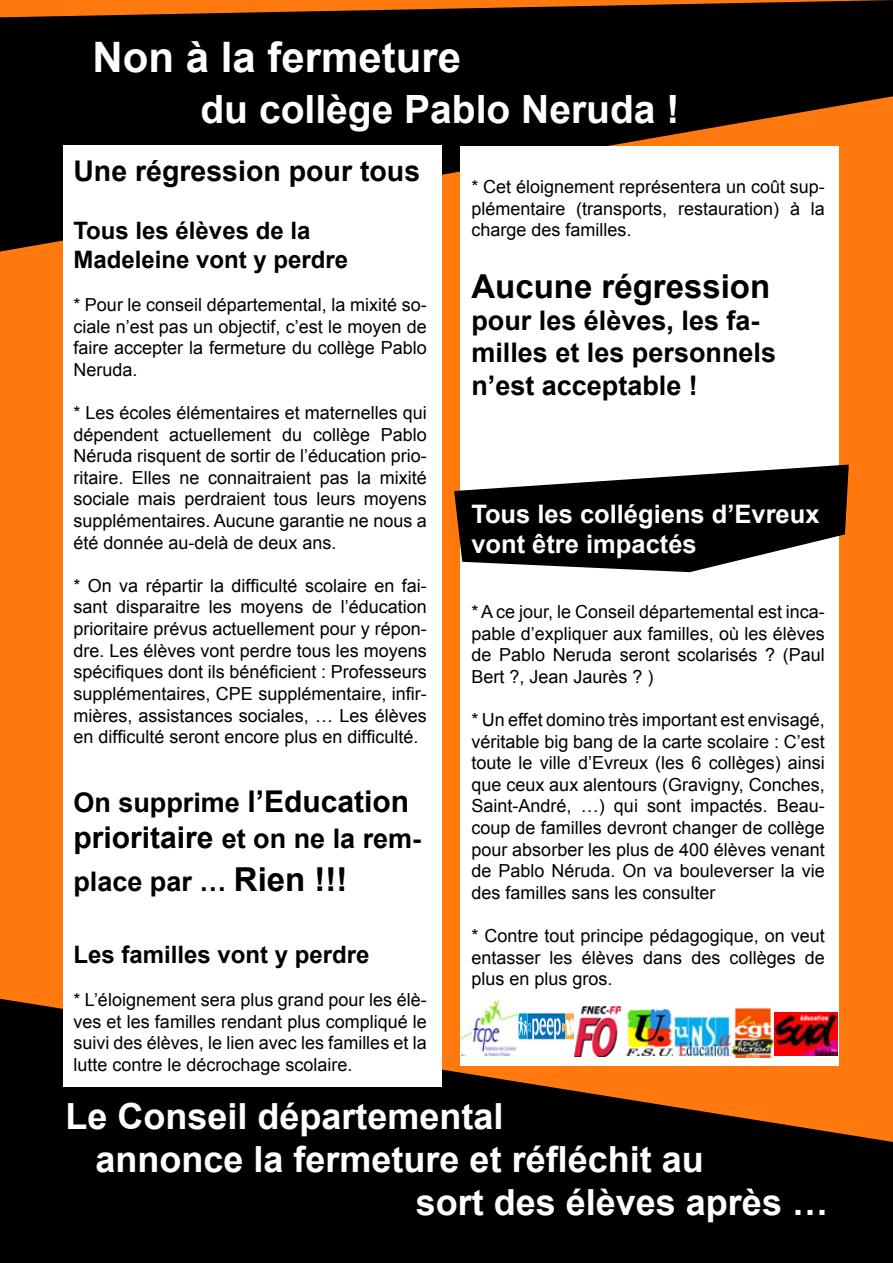
<style>
.page{position:relative;width:893px;height:1263px;background:#ff790f}
.page>*{position:absolute;margin:0;border:0;box-sizing:border-box;transform-origin:0 0}
.t1{font:700 42px "Arial";color:#fff}
.t2{font:700 39px "Arial";color:#fff}
.t3{font:700 36px "Arial";color:#fff}
.t4{font:700 33px "Arial";color:#000}
.t5{font:700 30px "Arial";color:#000}
.t6{font:700 28.5px "Arial";color:#000}
.t7{font:700 27px/32.4px "Arial";color:#000}
.t8{font:700 25.5px/30.6px "Arial";color:#fff}
.t9{font:700 24px/28.8px "Arial";color:#000}
.t10{font:18px/21.6px "Arial";color:#000;text-align:justify}
.s1{font-size:27px}
.s2{font-size:30px}
.s3{font-size:33px}
</style>
<div class="page">
<svg style="left:0;top:999px;width:893px;height:264px;background:#211002"></svg>
<svg style="left:0;top:0;width:893px;height:252px;fill:#000"></svg>
<div style="left:64px;top:145px;width:378px;height:941px;background:#fff"></div>
<div style="left:460px;top:146px;width:379px;height:920px;background:#fff"></div>
<svg style="left:454px;top:465px;width:395px;height:107px"></svg>
<img style="left:461px;top:1000px;width:113px;height:56px">
<img style="left:574px;top:1006px;width:47px;height:51px">
<img style="left:626px;top:1009px;width:47px;height:46px">
<img style="left:673px;top:1015px;width:58px;height:41px">
<img style="left:732px;top:1008px;width:42px;height:49px">
<img style="left:774px;top:1012px;width:63px;height:43px">
<h1 class="t1" style="left:92px;top:30px;width:370px">Non à la fermeture</h1>
<h2 class="t2" style="left:200px;top:83px;width:480px">du collège Pablo Neruda !</h2>
<h3 class="t6" style="left:73px;top:153px;width:348px">Une régression pour tous</h3>
<h3 class="t9" style="left:73px;top:217px;width:276px">Tous les élèves de la<br>Madeleine vont y perdre</h3>
<p class="t10" style="left:73px;top:294px;width:355px">* Pour le conseil départemental, la mixité so&shy;ciale n’est pas un objectif, c’est le moyen de faire accepter la fermeture du collège Pablo Neruda.</p>
<p class="t10" style="left:73px;top:402px;width:355px">* Les écoles élémentaires et maternelles qui dépendent actuellement du collège Pablo Néruda risquent de sortir de l’éducation prio&shy;ritaire. Elles ne connaitraient pas la mixité sociale mais perdraient tous leurs moyens supplémentaires. Aucune garantie ne nous a été donnée au-delà de deux ans.</p>
<p class="t10" style="left:73px;top:575px;width:355px">* On va répartir la difficulté scolaire en fai&shy;sant disparaitre les moyens de l’éducation prioritaire prévus actuellement pour y répon&shy;dre. Les élèves vont perdre tous les moyens spécifiques dont ils bénéficient : Professeurs supplémentaires, CPE supplémentaire, infir&shy;mières, assistances sociales, … Les élèves en difficulté seront encore plus en difficulté.</p>
<h3 class="t5" style="left:73px;top:781px;width:337px"><span class="s1">On supprime</span> l’Education</h3>
<h3 class="t7" style="left:73px;top:817px;width:349px;line-height:43.2px"><span class="s2">prioritaire</span> et on ne la rem&shy;place par … <span class="s3">Rien !!!</span></h3>
<h3 class="t9" style="left:73px;top:941px;width:298px">Les familles vont y perdre</h3>
<p class="t10" style="left:73px;top:989px;width:355px">* L’éloignement sera plus grand pour les élè&shy;ves et les familles rendant plus compliqué le suivi des élèves, le lien avec les familles et la lutte contre le décrochage scolaire.</p>
<p class="t10" style="left:471px;top:176px;width:355px">* Cet éloignement représentera un coût sup&shy;plémentaire (transports, restauration) à la charge des familles.</p>
<h3 class="t4" style="left:471px;top:264px;width:300px">Aucune régression</h3>
<h3 class="t7" style="left:471px;top:305px;width:306px">pour les élèves, les fa&shy;milles et les personnels n’est acceptable !</h3>
<h3 class="t8" style="left:471px;top:499px;width:350px">Tous les collégiens d’Evreux vont être impactés</h3>
<p class="t10" style="left:471px;top:601px;width:355px">* A ce jour, le Conseil départemental est inca&shy;pable d’expliquer aux familles, où les élèves de Pablo Neruda seront scolarisés ? (Paul Bert ?, Jean Jaurès ? )</p>
<p class="t10" style="left:471px;top:709px;width:355px">* Un effet domino très important est envisagé, véritable big bang de la carte scolaire : C’est toute le ville d’Evreux (les 6 collèges) ainsi que ceux aux alentours (Gravigny, Conches, Saint-André, …) qui sont impactés. Beau&shy;coup de familles devront changer de collège pour absorber les plus de 400 élèves venant de Pablo Néruda. On va bouleverser la vie des familles sans les consulter</p>
<p class="t10" style="left:471px;top:925px;width:355px">* Contre tout principe pédagogique, on veut entasser les élèves dans des collèges de plus en plus gros.</p>
<h3 class="t3" style="left:65px;top:1092px;width:440px">Le Conseil départemental</h3>
<h3 class="t3" style="left:96px;top:1135px;width:610px">annonce la fermeture et réfléchit au</h3>
<h3 class="t3" style="left:416px;top:1179px;width:414px">sort des élèves après …</h3>
</div>
